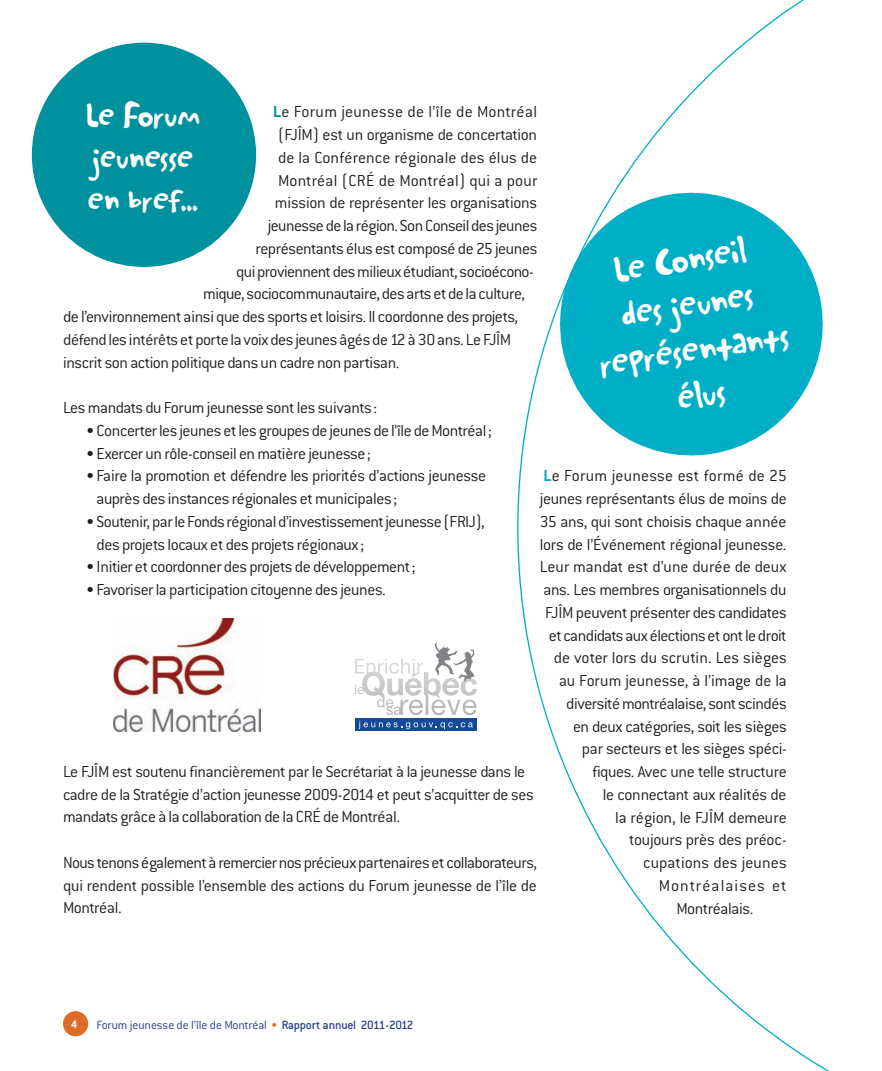
<style>
.page{position:relative;width:882px;height:1071px;background:#fff}
.page>*{position:absolute;margin:0;border:0;box-sizing:border-box;transform-origin:0 0}
.t1{font:42px/45.5px "Stanton ICG";color:#fff;text-align:center}
.t2{font:38.5px/42px "Stanton ICG";letter-spacing:-.02em;color:#fff}
.t3{font:300 17.5px/22.8px "Conduit ITC";letter-spacing:-.02em;color:#231f20}
.t4{font:300 17.5px "Conduit ITC";letter-spacing:.005em;color:#231f20}
.t5{font:300 17.5px "Conduit ITC";letter-spacing:.01em;color:#231f20}
.t6{font:300 17.5px "Conduit ITC";color:#231f20}
.t7{font:300 17.5px "Conduit ITC";letter-spacing:.015em;color:#231f20}
.t8{font:300 17.5px "Conduit ITC";letter-spacing:.06em;color:#231f20}
.t9{font:300 13.12px "Conduit ITC";color:#253f8e}
.t10{font:700 12.25px "Conduit ITC";color:#fff}
.s1{font-weight:700;color:#00919f}
.s2{font-weight:700;color:#00aec5}
.s3{color:#de6b27}
.s4{font-weight:500}
</style>
<div class="page">
<div style="left:63px;top:1011px;width:25px;height:25px;background:#de6b27;border-radius:50%"></div>
<svg style="left:517px;top:0;width:312px;height:1071px"></svg>
<div style="left:355px;top:719px;width:122px;height:12px;background:#15499b"></div>
<svg style="left:359px;top:721px;width:114px;height:8px"></svg>
<svg style="left:355px;top:642px;width:122px;height:73px"></svg>
<img style="left:114px;top:618px;width:146px;height:113px">
<div style="left:32px;top:43px;width:224px;height:224px;background:#00919f;border-radius:50%"></div>
<svg style="left:550px;top:183px;width:279px;height:282px;fill:#00aec5"></svg>
<h2 class="t2" style="left:85px;top:94px;width:116px">Le Forum jeunesse en bref...</h2>
<p class="t5" style="left:273px;top:102px;width:266px"><span class="s1">L</span>e Forum jeunesse de l’île de Montréal</p>
<p class="t3" style="left:278px;top:123px;width:260px">(FJÎM) est un organisme de concertation</p>
<p class="t4" style="left:278px;top:148px;width:260px">de la Conférence régionale des élus de</p>
<p class="t4" style="left:278px;top:171px;width:261px">Montréal (CRÉ de Montréal) qui a pour</p>
<p class="t3" style="left:275px;top:191px;width:264px">mission de représenter les organisations</p>
<p class="t3" style="left:268px;top:214px;width:271px">jeunesse de la région. Son Conseil des jeunes</p>
<p class="t3" style="left:256px;top:237px;width:283px">représentants élus est composé de 25 jeunes</p>
<p class="t3" style="left:236px;top:260px;width:299px">qui proviennent des milieux étudiant, socioécono-</p>
<p class="t3" style="left:203px;top:282px;width:324px">mique, sociocommunautaire, des arts et de la culture,</p>
<p class="t3" style="left:63px;top:305px;width:457px">de l’environnement ainsi que des sports et loisirs. Il coordonne des projets,</p>
<p class="t3" style="left:63px;top:328px;width:450px">défend les intérêts et porte la voix des jeunes âgés de 12 à 30 ans. Le FJÎM</p>
<p class="t3" style="left:63px;top:351px;width:338px">inscrit son action politique dans un cadre non partisan.</p>
<p class="t3" style="left:63px;top:396px;width:316px">Les mandats du Forum jeunesse sont les suivants:</p>
<p class="t3" style="left:87px;top:419px;width:407px">• Concerter les jeunes et les groupes de jeunes de l’île de Montréal;</p>
<p class="t3" style="left:87px;top:442px;width:286px">• Exercer un rôle-conseil en matière jeunesse;</p>
<p class="t3" style="left:97px;top:464px;width:391px;text-indent:-10px">• Faire la promotion et défendre les priorités d’actions jeunesse auprès des instances régionales et municipales;</p>
<p class="t3" style="left:97px;top:510px;width:390px;text-indent:-10px">• Soutenir, par le Fonds régional d’investissement jeunesse (FRIJ), des projets locaux et des projets régionaux;</p>
<p class="t3" style="left:87px;top:555px;width:330px">• Initier et coordonner des projets de développement;</p>
<p class="t3" style="left:87px;top:578px;width:301px">• Favoriser la participation citoyenne des jeunes.</p>
<h1 class="t1" style="left:582px;top:252px;width:193px;rotate:-9deg">Le Conseil<br>des jeunes représentants élus</h1>
<p class="t7" style="left:543px;top:466px;width:245px"><span class="s2">L</span>e Forum jeunesse est formé de 25</p>
<p class="t3" style="left:540px;top:487px;width:248px">jeunes représentants élus de moins de</p>
<p class="t3" style="left:540px;top:510px;width:248px">35 ans, qui sont choisis chaque année</p>
<p class="t3" style="left:540px;top:533px;width:248px">lors de l’Événement régional jeunesse.</p>
<p class="t3" style="left:540px;top:555px;width:248px">Leur mandat est d’une durée de deux</p>
<p class="t3" style="left:543px;top:578px;width:245px">ans. Les membres organisationnels du</p>
<p class="t3" style="left:545px;top:601px;width:243px">FJÎM peuvent présenter des candidates</p>
<p class="t3" style="left:549px;top:624px;width:239px">et candidats aux élections et ont le droit</p>
<p class="t6" style="left:554px;top:648px;width:234px">de voter lors du scrutin. Les sièges</p>
<p class="t3" style="left:559px;top:669px;width:229px">au Forum jeunesse, à l’image de la</p>
<p class="t3" style="left:566px;top:692px;width:222px">diversité montréalaise, sont scindés</p>
<p class="t3" style="left:573px;top:715px;width:215px">en deux catégories, soit les sièges</p>
<p class="t3" style="left:582px;top:737px;width:206px">par secteurs et les sièges spéci-</p>
<p class="t3" style="left:592px;top:760px;width:196px">fiques. Avec une telle structure</p>
<p class="t3" style="left:603px;top:783px;width:185px">le connectant aux réalités de</p>
<p class="t3" style="left:615px;top:806px;width:173px">la région, le FJÎM demeure</p>
<p class="t3" style="left:629px;top:828px;width:159px">toujours près des préoc-</p>
<p class="t4" style="left:643px;top:853px;width:145px">cupations des jeunes</p>
<p class="t8" style="left:659px;top:876px;width:129px">Montréalaises et</p>
<p class="t3" style="left:676px;top:897px;width:78px">Montréalais.</p>
<p class="t3" style="left:63px;top:760px;width:472px">Le FJÎM est soutenu financièrement par le Secrétariat à la jeunesse dans le cadre de la Stratégie d’action jeunesse 2009-2014 et peut s’acquitter de ses mandats grâce à la collaboration de la CRÉ de Montréal.</p>
<p class="t3" style="left:63px;top:851px;width:476px;text-align:justify">Nous tenons également à remercier nos précieux partenaires et collaborateurs, qui rendent possible l’ensemble des actions du Forum jeunesse de l’île de Montréal.</p>
<p class="t10" style="left:71px;top:1017px;width:8px">4</p>
<p class="t9" style="left:96px;top:1018px;width:319px">Forum jeunesse de l’île de Montréal <span class="s3">•</span> <span class="s4">Rapport annuel 2011-2012</span></p>
</div>
